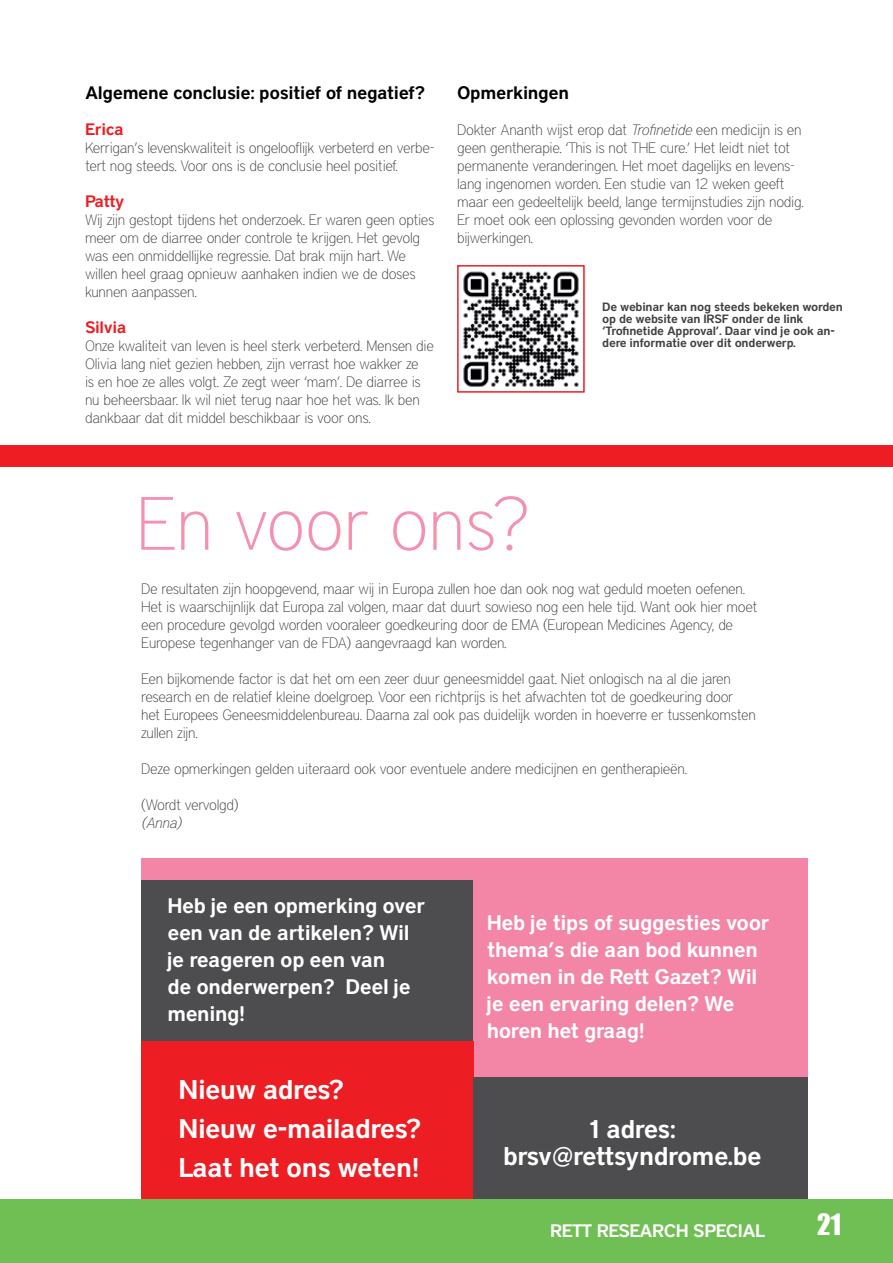
<style>
.page{position:relative;width:893px;height:1263px;background:#fff}
.page>*{position:absolute;margin:0;border:0;box-sizing:border-box;transform-origin:0 0}
.t1{font:100 75px "District";letter-spacing:-.01em;color:#f491af}
.t2{font:600 27px/38.7px "District";letter-spacing:-.02em;color:#fff}
.t3{font:27px "Impact";color:#fff}
.t4{font:600 25.5px/27px "District";letter-spacing:-.035em;color:#fff;text-align:center}
.t5{font:600 21px/27px "District";letter-spacing:-.02em;color:#fff}
.t6{font:600 18px "District";letter-spacing:-.02em;color:#000}
.t7{font:600 18px "District";letter-spacing:-.02em;color:#fff}
.t8{font:600 16.5px "District";letter-spacing:-.02em;color:#ed1d24}
.t9{font:100 15px/18px "District";letter-spacing:-.02em;color:#414042}
.t10{font:italic 100 15px "District";color:#414042}
.t11{font:600 12px/12px "District";letter-spacing:-.02em;color:#414042}
.s1{font-style:italic}
</style>
<div class="page">
<img style="left:463px;top:271px;width:116px;height:116px">
<div style="left:457px;top:265px;width:128px;height:128px;border:2px solid #ed1d24"></div>
<div style="left:0;top:445px;width:893px;height:21px;background:#ed1d24"></div>
<div style="left:141px;top:879px;width:332px;height:162px;background:#4d4d4f"></div>
<div style="left:473px;top:879px;width:335px;height:198px;background:#f386a7"></div>
<div style="left:141px;top:1041px;width:332px;height:158px;background:#ed1d24"></div>
<div style="left:473px;top:1077px;width:335px;height:122px;background:#4d4d4f"></div>
<div style="left:0;top:1199px;width:893px;height:64px;background:#70bf54"></div>
<div style="left:141px;top:858px;width:667px;height:21px;background:#f386a7"></div>
<p class="t6" style="left:85px;top:82px;width:341px">Algemene conclusie: positief of negatief?</p>
<p class="t8" style="left:85px;top:120px;width:40px">Erica</p>
<p class="t9" style="left:85px;top:139px;width:351px">Kerrigan’s levenskwaliteit is ongelooflijk verbeterd en verbe&shy;tert nog steeds. Voor ons is de conclusie heel positief.</p>
<p class="t8" style="left:85px;top:192px;width:41px">Patty</p>
<p class="t9" style="left:85px;top:211px;width:351px">Wij zijn gestopt tijdens het onderzoek. Er waren geen opties meer om de diarree onder controle te krijgen. Het gevolg was een onmiddellijke regressie. Dat brak mijn hart. We willen heel graag opnieuw aanhaken indien we de doses kunnen aanpassen.</p>
<p class="t8" style="left:85px;top:318px;width:43px">Silvia</p>
<p class="t9" style="left:85px;top:337px;width:350px">Onze kwaliteit van leven is heel sterk verbeterd. Mensen die Olivia lang niet gezien hebben, zijn verrast hoe wakker ze<br>is en hoe ze alles volgt. Ze zegt weer ‘mam’. De diarree is nu beheersbaar. Ik wil niet terug naar hoe het was. Ik ben dankbaar dat dit middel beschikbaar is voor ons.</p>
<p class="t6" style="left:457px;top:82px;width:114px">Opmerkingen</p>
<p class="t9" style="left:457px;top:121px;width:348px">Dokter Ananth wijst erop dat <span class="s1">Trofinetide</span> een medicijn is en geen gentherapie. ‘This is not THE cure.’ Het leidt niet tot permanente veranderingen. Het moet dagelijks en levens&shy;lang ingenomen worden. Een studie van 12 weken geeft maar een gedeeltelijk beeld, lange termijnstudies zijn nodig.<br>Er moet ook een oplossing gevonden worden voor de bijwerkingen.</p>
<p class="t11" style="left:602px;top:300px;width:242px">De webinar kan nog steeds bekeken worden op de website van IRSF onder de link ‘Trofinetide Approval’. Daar vind je ook an&shy;dere informatie over dit onderwerp.</p>
<h1 class="t1" style="left:136px;top:480px;width:395px">En voor ons?</h1>
<p class="t9" style="left:141px;top:579px;width:618px">De resultaten zijn hoopgevend, maar wij in Europa zullen hoe dan ook nog wat geduld moeten oefenen.<br>Het is waarschijnlijk dat Europa zal volgen, maar dat duurt sowieso nog een hele tijd. Want ook hier moet een procedure gevolgd worden vooraleer goedkeuring door de EMA (European Medicines Agency, de Europese tegenhanger van de FDA) aangevraagd kan worden.</p>
<p class="t9" style="left:141px;top:669px;width:616px">Een bijkomende factor is dat het om een zeer duur geneesmiddel gaat. Niet onlogisch na al die jaren research en de relatief kleine doelgroep. Voor een richtprijs is het afwachten tot de goedkeuring door het Europees Geneesmiddelenbureau. Daarna zal ook pas duidelijk worden in hoeverre er tussenkomsten zullen zijn.</p>
<p class="t9" style="left:141px;top:759px;width:547px">Deze opmerkingen gelden uiteraard ook voor eventuele andere medicijnen en gentherapieën.</p>
<p class="t9" style="left:141px;top:795px;width:99px">(Wordt vervolgd)</p>
<p class="t10" style="left:141px;top:814px;width:42px">(Anna)</p>
<h3 class="t5" style="left:167px;top:892px;width:259px">Heb je een opmerking over een van de artikelen? Wil je reageren op een van<br>de onderwerpen? Deel je mening!</h3>
<h2 class="t2" style="left:179px;top:1070px;width:244px">Nieuw adres?<br>Nieuw e‑mailadres?<br>Laat het ons weten!</h2>
<h3 class="t5" style="left:487px;top:909px;width:284px">Heb je tips of suggesties voor thema’s die aan bod kunnen komen in de Rett Gazet? Wil je een ervaring delen? We horen het graag!</h3>
<h3 class="t4" style="left:503px;top:1115px;width:260px">1 adres: brsv@rettsyndrome.be</h3>
<p class="t7" style="left:550px;top:1220px;width:217px">RETT RESEARCH SPECIAL</p>
<h2 class="t3" style="left:817px;top:1203px;width:25px">21</h2>
</div>
